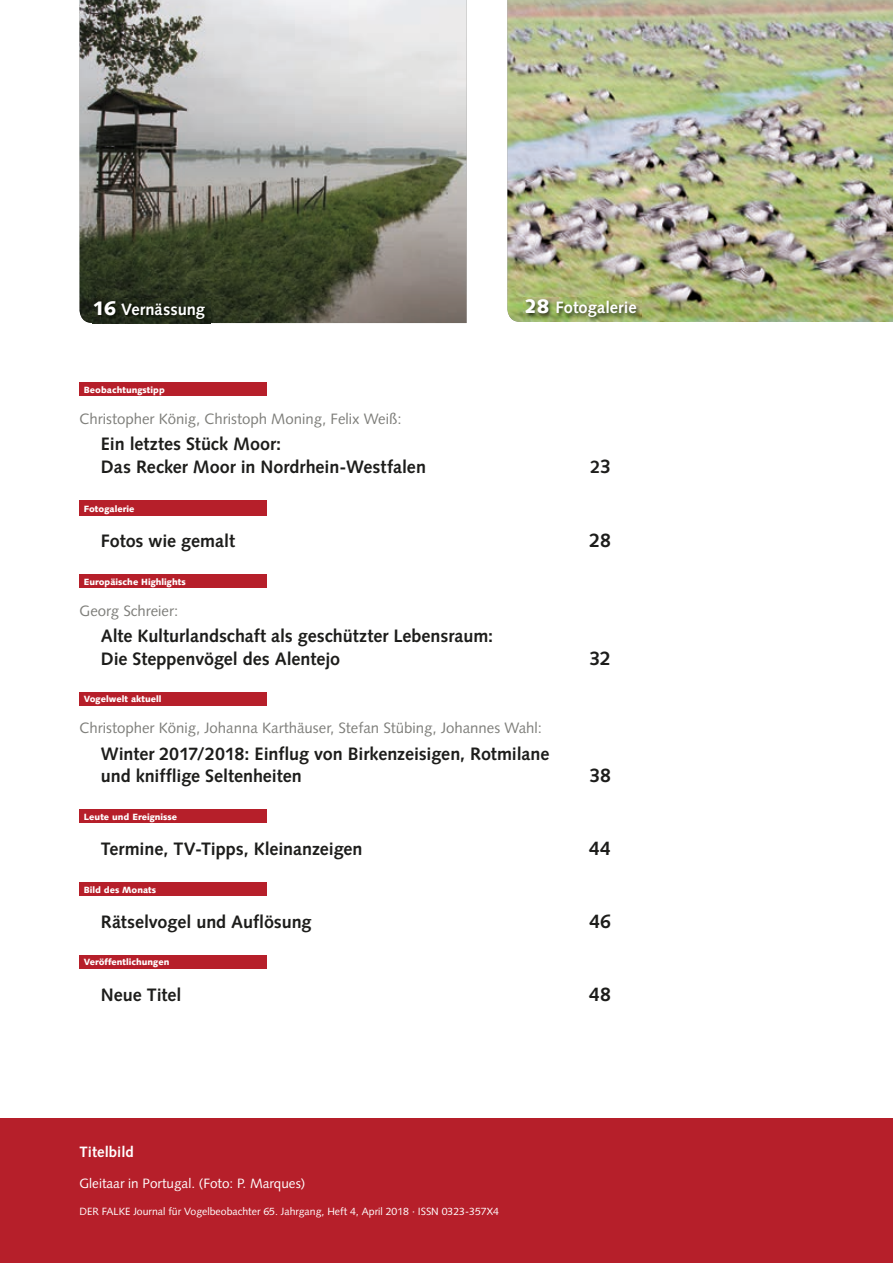
<style>
.page{position:relative;width:893px;height:1263px;background:#fff}
.page>*{position:absolute;margin:0;border:0;box-sizing:border-box;transform-origin:0 0}
.t1{font:700 19.5px "Syntax LT Std";color:#1d1d1b}
.t2{font:700 18px/22.5px "Syntax LT Std";letter-spacing:-.005em;color:#1d1d1b}
.t3{font:700 16.5px "Syntax LT Std";color:#fff}
.t4{font:15px "Syntax LT Std";color:#7e7e7a}
.t5{font:700 15px "Syntax LT Std";color:#fff}
.t6{font:13.5px "Syntax LT Std";color:#fff}
.t7{font:10.5px "Syntax LT Std";color:#fff}
.t8{font:900 9px "Syntax LT Std";color:#fff}
.s1{font-weight:900;font-size:19.5px}
.s2{font-size:19.5px}
</style>
<div class="page">
<img style="left:80px;top:0;width:386px;height:323px">
<img style="left:507px;top:0;width:386px;height:322px">
<div style="left:0;top:1118px;width:893px;height:145px;background:#b61f2a"></div>
<div style="left:80px;top:383px;width:187px;height:13px;background:#b61f2a"></div>
<div style="left:80px;top:501px;width:187px;height:15px;background:#b61f2a"></div>
<div style="left:80px;top:575px;width:187px;height:13px;background:#b61f2a"></div>
<div style="left:80px;top:692px;width:187px;height:14px;background:#b61f2a"></div>
<div style="left:80px;top:810px;width:187px;height:13px;background:#b61f2a"></div>
<div style="left:80px;top:882px;width:187px;height:14px;background:#b61f2a"></div>
<div style="left:80px;top:955px;width:187px;height:14px;background:#b61f2a"></div>
<img style="left:523px;top:298px;width:119px;height:24px">
<img style="left:92px;top:299px;width:118px;height:25px">
<p class="t3" style="left:92px;top:299px;width:114px"><span class="s1">16</span> Vernässung</p>
<p class="t3" style="left:524px;top:298px;width:114px"><span class="s1">28</span> Fotogalerie</p>
<p class="t8" style="left:84px;top:384px;width:82px">Beobachtungstipp</p>
<p class="t4" style="left:80px;top:410px;width:324px">Christopher König, Christoph Moning, Felix Weiß:</p>
<p class="t2" style="left:101px;top:433px;width:327px">Ein letztes Stück Moor:<br>Das Recker Moor in Nordrhein-Westfalen</p>
<p class="t2" style="left:590px;top:455px;width:22px">2<span class="s2">3</span></p>
<p class="t8" style="left:84px;top:504px;width:52px">Fotogalerie</p>
<p class="t2" style="left:101px;top:530px;width:136px">Fotos wie gemalt</p>
<p class="t1" style="left:590px;top:529px;width:23px">28</p>
<p class="t8" style="left:84px;top:576px;width:103px">Europäische Highlights</p>
<p class="t4" style="left:80px;top:601px;width:100px">Georg Schreier:</p>
<p class="t2" style="left:101px;top:625px;width:394px">Alte Kulturlandschaft als geschützter Lebensraum:<br>Die Steppenvögel des Alentejo</p>
<p class="t1" style="left:590px;top:647px;width:23px">32</p>
<p class="t8" style="left:84px;top:694px;width:79px">Vogelwelt aktuell</p>
<p class="t4" style="left:80px;top:719px;width:464px">Christopher König, Johanna Karthäuser, Stefan Stübing, Johannes Wahl:</p>
<p class="t2" style="left:101px;top:742px;width:450px">Winter 2017/2018: Einflug von Birkenzeisigen, Rotmilane und knifflige Seltenheiten</p>
<p class="t1" style="left:589px;top:764px;width:23px">38</p>
<p class="t8" style="left:84px;top:811px;width:95px">Leute und Ereignisse</p>
<p class="t2" style="left:101px;top:838px;width:263px">Termine, TV-Tipps, Kleinanzeigen</p>
<p class="t1" style="left:589px;top:837px;width:24px">44</p>
<p class="t8" style="left:84px;top:884px;width:74px">Bild des Monats</p>
<p class="t2" style="left:101px;top:910px;width:212px">Rätselvogel und Auflösung</p>
<p class="t1" style="left:589px;top:910px;width:23px">46</p>
<p class="t8" style="left:84px;top:957px;width:87px">Veröffentlichungen</p>
<p class="t2" style="left:101px;top:983px;width:82px">Neue Titel</p>
<p class="t1" style="left:589px;top:983px;width:23px">48</p>
<p class="t5" style="left:80px;top:1144px;width:56px">Titelbild</p>
<p class="t6" style="left:80px;top:1175px;width:227px">Gleitaar in Portugal. (Foto: P. Marques)</p>
<p class="t7" style="left:80px;top:1205px;width:421px">DER FALKE Journal für Vogelbeobachter 65. Jahrgang, Heft 4, April 2018 · ISSN 0323-357X4</p>
</div>
